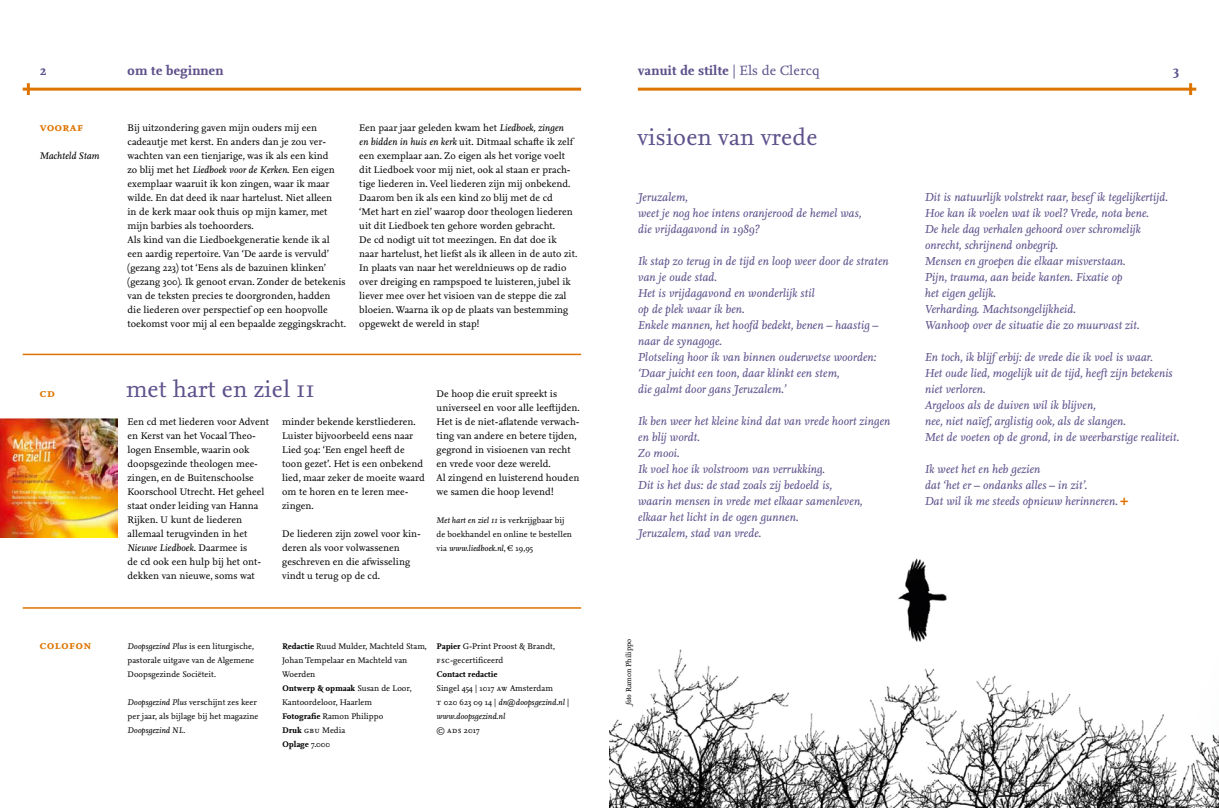
<style>
.page{position:relative;width:1219px;height:808px;background:#fff}
.page>*{position:absolute;margin:0;border:0;box-sizing:border-box;transform-origin:0 0}
.t1{font:24px "Nexus Serif";letter-spacing:.005em;color:#5e518b}
.t2{font:700 14px "Nexus Serif";letter-spacing:.005em;color:#5e518b}
.t3{font:italic 12px/16px "Nexus Serif";color:#5e518b}
.t4{font:12px "Nexus Serif Bold SC";letter-spacing:.05em;color:#dd7400}
.t5{font:10px/14px "Nexus Serif";color:#000}
.t6{font:italic 10px "Nexus Serif";color:#000}
.t7{font:8.5px/14px "Nexus Serif";color:#000}
.t8{font:7.5px "Nexus Serif";color:#000}
.s1{font-weight:400}
.s2{font-style:italic}
.s3{font-family:"Nexus Serif Regular SC"}
.s4{font-family:"Nexus Serif Italic SC"}
.s5{font-weight:700}
.s6{font-weight:700;font-style:normal;font-size:16px;color:#dd7400}
</style>
<div class="page">
<img style="left:609px;top:83px;width:610px;height:725px">
<hr style="left:23px;top:88px;width:558px;height:3px;background:#dd7400">
<hr style="left:23px;top:354px;width:558px;height:1px;background:#dd7400">
<svg style="left:27px;top:83px;width:3px;height:12px"></svg>
<svg style="left:1189px;top:83px;width:3px;height:12px"></svg>
<hr style="left:638px;top:88px;width:558px;height:3px;background:#dd7400">
<hr style="left:23px;top:607px;width:558px;height:2px;background:#dd7400">
<img style="left:0;top:419px;width:118px;height:118px">
<h2 class="t2" style="left:40px;top:62px;width:8px">2</h2>
<h2 class="t2" style="left:638px;top:62px;width:183px">vanuit de stilte <span class="s1">| Els de Clercq</span></h2>
<h2 class="t2" style="left:127px;top:62px;width:98px">om te beginnen</h2>
<p class="t4" style="left:40px;top:119px;width:45px">vooraf</p>
<p class="t6" style="left:40px;top:149px;width:61px">Machteld Stam</p>
<p class="t4" style="left:40px;top:386px;width:16px">cd</p>
<p class="t5" style="left:128px;top:121px;width:220px">Bij uitzondering gaven mijn ouders mij een cadeautje met kerst. En anders dan je zou ver&shy;wachten van een tienjarige, was ik als een kind<br>zo blij met het <span class="s2">Liedboek voor de Kerken</span>. Een eigen exemplaar waaruit ik kon zingen, waar ik maar wilde. En dat deed ik naar hartelust. Niet alleen<br>in de kerk maar ook thuis op mijn kamer, met mijn barbies als toehoorders.<br>Als kind van die Liedboekgeneratie kende ik al een aardig repertoire. Van ‘De aarde is vervuld’ (gezang 223) tot ‘Eens als de bazuinen klinken’ (gezang 300). Ik genoot ervan. Zonder de betekenis van de teksten precies te doorgronden, hadden die liederen over perspectief op een hoopvolle toekomst voor mij al een bepaalde zeggingskracht.</p>
<p class="t5" style="left:359px;top:121px;width:219px">Een paar jaar geleden kwam het <span class="s2">Liedboek, zingen<br>en bidden in huis en kerk</span> uit. Ditmaal schafte ik zelf een exemplaar aan. Zo eigen als het vorige voelt dit Liedboek voor mij niet, ook al staan er prach&shy;tige liederen in. Veel liederen zijn mij onbekend.<br>Daarom ben ik als een kind zo blij met de cd<br>‘Met hart en ziel’ waarop door theologen liederen uit dit Liedboek ten gehore worden gebracht.<br>De cd nodigt uit tot meezingen. En dat doe ik naar hartelust, het liefst als ik alleen in de auto zit.<br>In plaats van naar het wereldnieuws op de radio over dreiging en rampspoed te luisteren, jubel ik liever mee over het visioen van de steppe die zal bloeien. Waarna ik op de plaats van bestemming opgewekt de wereld in stap!</p>
<h1 class="t1" style="left:126px;top:374px;width:190px">met hart en ziel <span class="s3">ii</span></h1>
<p class="t5" style="left:128px;top:415px;width:143px">Een cd met liederen voor Advent en Kerst van het Vocaal Theo&shy;logen Ensemble, waarin ook doopsgezinde theologen mee&shy;zingen, en de Buitenschoolse<br>Koorschool Utrecht. Het geheel staat onder leiding van Hanna<br>Rijken. U kunt de liederen allemaal terugvinden in het<br><span class="s2">Nieuwe Liedboek</span>. Daarmee is<br>de cd ook een hulp bij het ont&shy;dekken van nieuwe, soms wat</p>
<p class="t5" style="left:282px;top:415px;width:144px">minder bekende kerstliederen.<br>Luister bijvoorbeeld eens naar<br>Lied 504: ‘Een engel heeft de toon gezet’. Het is een onbekend lied, maar zeker de moeite waard om te horen en te leren mee&shy;zingen.</p>
<p class="t5" style="left:282px;top:527px;width:140px">De liederen zijn zowel voor kin&shy;deren als voor volwassenen geschreven en die afwisseling vindt u terug op de cd.</p>
<p class="t5" style="left:437px;top:387px;width:145px">De hoop die eruit spreekt is universeel en voor alle leeftijden.<br>Het is de niet-aflatende verwach&shy;ting van andere en betere tijden, gegrond in visioenen van recht en vrede voor deze wereld.<br>Al zingend en luisterend houden we samen die hoop levend!</p>
<p class="t7" style="left:437px;top:513px;width:137px"><span class="s2">Met hart en ziel</span> <span class="s4">ii</span> is verkrijgbaar bij de boekhandel en online te bestellen via <span class="s2">www.liedboek.nl</span>, € 19,95</p>
<h1 class="t1" style="left:637px;top:122px;width:182px">visioen van vrede</h1>
<p class="t3" style="left:638px;top:189px;width:225px">Jeruzalem,<br>weet je nog hoe intens oranjerood de hemel was, die vrijdagavond in 1989?</p>
<p class="t3" style="left:638px;top:253px;width:252px">Ik stap zo terug in de tijd en loop weer door de straten van je oude stad.<br>Het is vrijdagavond en wonderlijk stil<br>op de plek waar ik ben.<br>Enkele mannen, het hoofd bedekt, benen – haastig – naar de synagoge.<br>Plotseling hoor ik van binnen ouderwetse woorden: ‘Daar juicht een toon, daar klinkt een stem,<br>die galmt door gans Jeruzalem.’</p>
<p class="t3" style="left:638px;top:413px;width:254px">Ik ben weer het kleine kind dat van vrede hoort zingen en blij wordt.<br>Zo mooi.<br>Ik voel hoe ik volstroom van verrukking.<br>Dit is het dus: de stad zoals zij bedoeld is,<br>waarin mensen in vrede met elkaar samenleven, elkaar het licht in de ogen gunnen.<br>Jeruzalem, stad van vrede.</p>
<p class="t4" style="left:40px;top:638px;width:53px">colofon</p>
<p class="t8" style="left:624px;top:705px;width:68px;rotate:-90deg"><span class="s2">foto</span> Ramon Philippo</p>
<p class="t7" style="left:128px;top:639px;width:128px;text-align:justify"><span class="s2">Doopsgezind Plus</span> is een liturgische, pastorale uitgave van de Algemene Doopsgezinde Sociëteit.</p>
<p class="t7" style="left:128px;top:695px;width:132px"><span class="s2">Doopsgezind Plus</span> verschijnt zes keer per jaar, als bijlage bij het magazine<br><span class="s2">Doopsgezind NL</span>.</p>
<p class="t7" style="left:282px;top:639px;width:146px"><span class="s5">Redactie</span> Ruud Mulder, Machteld Stam,<br>Johan Tempelaar en Machteld van<br>Woerden<br><span class="s5">Ontwerp &amp; opmaak</span> Susan de Loor,<br>Kantoordeloor, Haarlem<br><span class="s5">Fotografie</span> Ramon Philippo<br><span class="s5">Druk</span> <span class="s3">gbu</span> Media<br><span class="s5">Oplage</span> 7.000</p>
<p class="t7" style="left:437px;top:639px;width:134px"><span class="s5">Papier</span> G-Print Proost &amp; Brandt, <span class="s3">fsc</span>-gecertificeerd<br><span class="s5">Contact redactie<br></span>Singel 454 | 1017 <span class="s3">aw</span> Amsterdam<br><span class="s3">t</span> 020 623 09 14 | <span class="s2">dn@doopsgezind.nl</span> | <span class="s2">www.doopsgezind.nl<br></span>© <span class="s3">ads</span> 2017</p>
<h2 class="t2" style="left:1173px;top:62px;width:8px">3</h2>
<p class="t3" style="left:925px;top:189px;width:244px">Dit is natuurlijk volstrekt raar, besef ik tegelijkertijd.<br>Hoe kan ik voelen wat ik voel? Vrede, nota bene.<br>De hele dag verhalen gehoord over schromelijk onrecht, schrijnend onbegrip.<br>Mensen en groepen die elkaar misverstaan.<br>Pijn, trauma, aan beide kanten. Fixatie op<br>het eigen gelijk.<br>Verharding. Machtsongelijkheid.<br>Wanhoop over de situatie die zo muurvast zit.</p>
<p class="t3" style="left:925px;top:349px;width:256px">En toch, ik blijf erbij: de vrede die ik voel is waar.<br>Het oude lied, mogelijk uit de tijd, heeft zijn betekenis niet verloren.<br>Argeloos als de duiven wil ik blijven,<br>nee, niet naïef, arglistig ook, als de slangen.<br>Met de voeten op de grond, in de weerbarstige realiteit.</p>
<p class="t3" style="left:925px;top:461px;width:205px">Ik weet het en heb gezien<br>dat ‘het er – ondanks alles – in zit’.<br>Dat wil ik me steeds opnieuw herinneren. <span class="s6">+</span></p>
</div>
